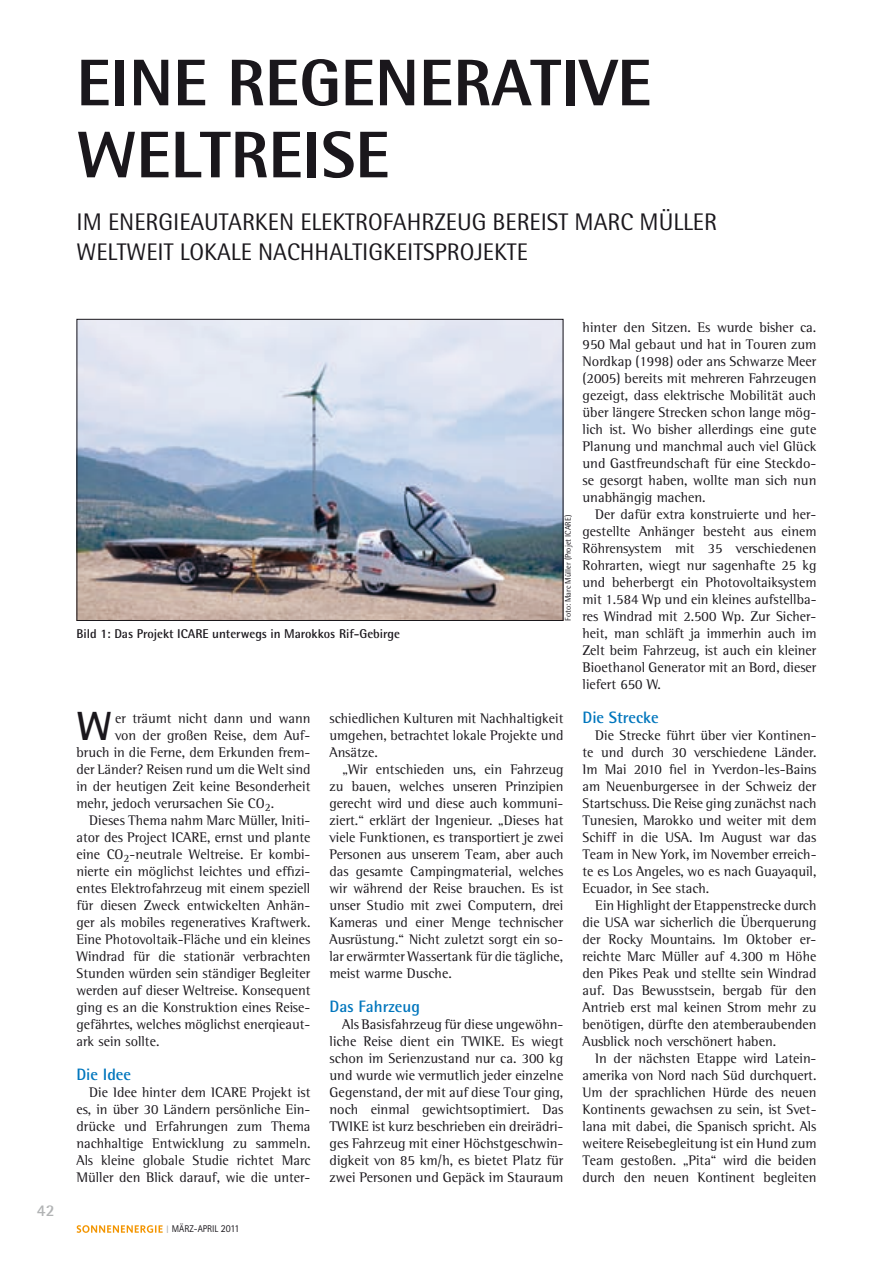
<style>
.page{position:relative;width:893px;height:1263px;background:#fff}
.page>*{position:absolute;margin:0;border:0;box-sizing:border-box;transform-origin:0 0}
.t1{font:800 66px "Rotis Semi Sans Std";color:#1a171c}
.t2{font:700 40.8px "Rotis Semi Sans Std";color:#1a171c}
.t3{font:24px "Rotis Semi Sans Std";color:#1a171c}
.t4{font:700 16.5px "Rotis Semi Sans Std";color:#0076bd}
.t5{font:700 16.5px "Rotis Semi Sans Std";color:#b1b3b4}
.t6{font:14.25px/17px "Rotis Semi Serif Std";color:#1a171c;text-align:justify}
.t7{font:700 12.75px "Rotis Semi Sans Std";color:#1a171c}
.t8{font:9.75px "Rotis Sans Serif Std";color:#1a171c;scale:.95 1}
.t9{font:8.25px "Rotis Semi Sans Std";color:#1a171c}
.s1{font-size:10.8px;color:#b1b3b4}
.s2{font-size:10.65px}
</style>
<div class="page">
<svg style="left:77px;top:1225px;width:86px;height:8px"></svg>
<img style="left:79px;top:321px;width:482px;height:298px">
<div style="left:77px;top:319px;width:486px;height:302px;border:1px solid #1a171c"></div>
<h1 class="t1" style="left:77px;top:41px;width:32px">EINE</h1>
<h1 class="t1" style="left:227px;top:41px;width:148px">REGENERATI</h1>
<h1 class="t1" style="left:579px;top:41px;width:67px">VE</h1>
<h1 class="t1" style="left:77px;top:113px;width:91px">WELTREI</h1>
<h1 class="t1" style="left:321px;top:113px;width:63px">SE</h1>
<h3 class="t3" style="left:77px;top:207px;width:95px">IM ENERGIEAUTA</h3>
<h3 class="t3" style="left:242px;top:207px;width:26px">RKEN</h3>
<h3 class="t3" style="left:300px;top:207px;width:23px">ELEKT</h3>
<h3 class="t3" style="left:355px;top:207px;width:27px">ROFAH</h3>
<h3 class="t3" style="left:421px;top:207px;width:27px">RZEUG</h3>
<h3 class="t3" style="left:493px;top:207px;width:48px">BEREIST</h3>
<h3 class="t3" style="left:574px;top:207px;width:96px">MARC MÜLLE</h3>
<h3 class="t3" style="left:704px;top:207px;width:14px">R</h3>
<h3 class="t3" style="left:77px;top:237px;width:14px">WELTWEIT</h3>
<h3 class="t3" style="left:180px;top:237px;width:13px">LOKALE</h3>
<h3 class="t3" style="left:258px;top:237px;width:54px">NACHHALTIGKEITSP</h3>
<h3 class="t3" style="left:447px;top:237px;width:25px">ROJEKTE</h3>
<p class="t5" style="left:37px;top:1200px;width:19px">42</p>
<p class="t7" style="left:77px;top:626px;width:325px">Bild 1: Das Projekt ICARE unterwegs in Marokkos Rif-Gebirge</p>
<p class="t9" style="left:563px;top:621px;width:107px;rotate:-90deg">FOTO: MARC MÜLLER (PROJET ICARE)</p>
<h2 class="t2" style="left:77px;top:701px;width:37px">W</h2>
<p class="t6" style="left:115px;top:710px;width:197px">er träumt nicht dann und wann</p>
<p class="t6" style="left:115px;top:727px;width:197px">von der großen Reise, dem Auf-</p>
<p class="t6" style="left:77px;top:744px;width:235px">bruch in die Ferne, dem Erkunden frem-</p>
<p class="t6" style="left:77px;top:761px;width:235px">der Länder? Reisen rund um die Welt sind</p>
<p class="t6" style="left:77px;top:778px;width:235px">in der heutigen Zeit keine Besonderheit</p>
<p class="t6" style="left:77px;top:795px;width:199px">mehr, jedoch verursachen Sie CO<sub>2</sub>.</p>
<p class="t6" style="left:89px;top:812px;width:223px">Dieses Thema nahm Marc Müller, Initi-</p>
<p class="t6" style="left:77px;top:829px;width:235px">ator des Project ICARE, ernst und plante</p>
<p class="t6" style="left:77px;top:846px;width:235px">eine CO<sub>2</sub>-neutrale Weltreise. Er kombi-</p>
<p class="t6" style="left:77px;top:863px;width:235px">nierte ein möglichst leichtes und effizi-</p>
<p class="t6" style="left:77px;top:880px;width:235px">entes Elektrofahrzeug mit einem speziell</p>
<p class="t6" style="left:77px;top:897px;width:235px">für diesen Zweck entwickelten Anhän-</p>
<p class="t6" style="left:77px;top:914px;width:235px">ger als mobiles regeneratives Kraftwerk.</p>
<p class="t6" style="left:77px;top:931px;width:235px">Eine Photovoltaik-Fläche und ein kleines</p>
<p class="t6" style="left:77px;top:948px;width:235px">Windrad für die stationär verbrachten</p>
<p class="t6" style="left:77px;top:965px;width:235px">Stunden würden sein ständiger Begleiter</p>
<p class="t6" style="left:77px;top:982px;width:235px">werden auf dieser Weltreise. Konsequent</p>
<p class="t6" style="left:77px;top:999px;width:235px">ging es an die Konstruktion eines Reise-</p>
<p class="t6" style="left:77px;top:1016px;width:235px">gefährtes, welches möglichst enerqieaut-</p>
<p class="t6" style="left:77px;top:1033px;width:84px">ark sein sollte.</p>
<p class="t4" style="left:77px;top:1064px;width:56px">Die Idee</p>
<p class="t6" style="left:77px;top:1084px;width:235px;text-indent:13px">Die Idee hinter dem ICARE Projekt ist es, in über 30 Ländern persönliche Ein&shy;drücke und Erfahrungen zum Thema nachhaltige Entwicklung zu sammeln.<br>Als kleine globale Studie richtet Marc Müller den Blick darauf, wie die unter-</p>
<p class="t6" style="left:330px;top:710px;width:235px">schiedlichen Kulturen mit Nachhaltigkeit umgehen, betrachtet lokale Projekte und Ansätze.</p>
<p class="t6" style="left:330px;top:761px;width:235px;text-indent:13px">„Wir entschieden uns, ein Fahrzeug zu bauen, welches unseren Prinzipien gerecht wird und diese auch kommuni&shy;ziert.“ erklärt der Ingenieur. „Dieses hat viele Funktionen, es transportiert je zwei Personen aus unserem Team, aber auch das gesamte Campingmaterial, welches wir während der Reise brauchen. Es ist unser Studio mit zwei Computern, drei Kameras und einer Menge technischer Ausrüstung.“ Nicht zuletzt sorgt ein so&shy;lar erwärmter Wassertank für die tägliche, meist warme Dusche.</p>
<p class="t4" style="left:330px;top:996px;width:92px">Das Fahrzeug</p>
<p class="t6" style="left:330px;top:1016px;width:235px;text-indent:13px">Als Basisfahrzeug für diese ungewöhn&shy;liche Reise dient ein TWIKE. Es wiegt schon im Serienzustand nur ca. 300 kg und wurde wie vermutlich jeder einzelne Gegenstand, der mit auf diese Tour ging, noch einmal gewichtsoptimiert. Das TWIKE ist kurz beschrieben ein dreirädri&shy;ges Fahrzeug mit einer Höchstgeschwin&shy;digkeit von 85 km/h, es bietet Platz für zwei Personen und Gepäck im Stauraum</p>
<p class="t6" style="left:583px;top:318px;width:235px">hinter den Sitzen. Es wurde bisher ca.<br>950 Mal gebaut und hat in Touren zum Nordkap (1998) oder ans Schwarze Meer (2005) bereits mit mehreren Fahrzeugen gezeigt, dass elektrische Mobilität auch über längere Strecken schon lange mög&shy;lich ist. Wo bisher allerdings eine gute Planung und manchmal auch viel Glück und Gastfreundschaft für eine Steckdo&shy;se gesorgt haben, wollte man sich nun unabhängig machen.</p>
<p class="t6" style="left:583px;top:505px;width:235px;text-indent:13px">Der dafür extra konstruierte und her&shy;gestellte Anhänger besteht aus einem Röhrensystem mit 35 verschiedenen Rohrarten, wiegt nur sagenhafte 25 kg und beherbergt ein Photovoltaiksystem mit 1.584 Wp und ein kleines aufstellba&shy;res Windrad mit 2.500 Wp. Zur Sicher&shy;heit, man schläft ja immerhin auch im Zelt beim Fahrzeug, ist auch ein kleiner Bioethanol Generator mit an Bord, dieser liefert 650 W.</p>
<p class="t4" style="left:583px;top:707px;width:78px">Die Strecke</p>
<p class="t6" style="left:583px;top:727px;width:235px;text-indent:13px">Die Strecke führt über vier Kontinen&shy;te und durch 30 verschiedene Länder.<br>Im Mai 2010 fiel in Yverdon-les-Bains am Neuenburgersee in der Schweiz der Startschuss. Die Reise ging zunächst nach Tunesien, Marokko und weiter mit dem Schiff in die USA. Im August war das Team in New York, im November erreich&shy;te es Los Angeles, wo es nach Guayaquil, Ecuador, in See stach.</p>
<p class="t6" style="left:583px;top:897px;width:235px;text-indent:13px">Ein Highlight der Etappenstrecke durch die USA war sicherlich die Überquerung der Rocky Mountains. Im Oktober er&shy;reichte Marc Müller auf 4.300 m Höhe den Pikes Peak und stellte sein Windrad auf. Das Bewusstsein, bergab für den Antrieb erst mal keinen Strom mehr zu benötigen, dürfte den atemberaubenden Ausblick noch verschönert haben.</p>
<p class="t6" style="left:583px;top:1050px;width:235px;text-indent:13px">In der nächsten Etappe wird Latein&shy;amerika von Nord nach Süd durchquert.<br>Um der sprachlichen Hürde des neuen Kontinents gewachsen zu sein, ist Svet&shy;lana mit dabei, die Spanisch spricht. Als weitere Reisebegleitung ist ein Hund zum Team gestoßen. „Pita“ wird die beiden durch den neuen Kontinent begleiten</p>
<p class="t8" style="left:166px;top:1223px;width:79px"><span class="s1">I</span> MÄRZ-APRIL <span class="s2">2011</span></p>
</div>
